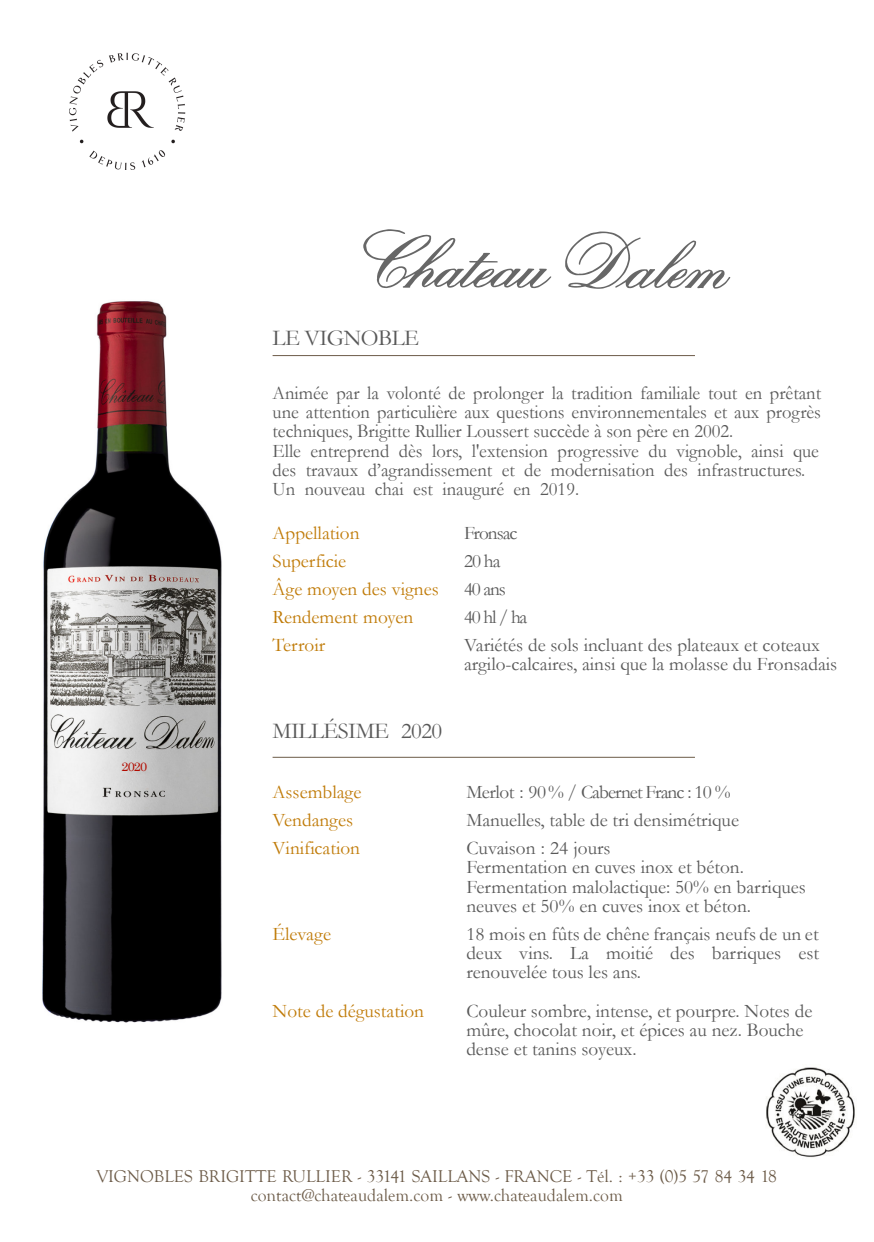
<style>
.page{position:relative;width:874px;height:1242px;background:#fff}
.page>*{position:absolute;margin:0;border:0;box-sizing:border-box;transform-origin:0 0}
.t1{font:22.75px "Garamond";letter-spacing:-.025em;color:#595959}
.t2{font:19.25px/28px "Garamond";color:#595959}
.t3{font:19.25px/19.2px "Garamond";color:#595959;scale:.96 1}
.t4{font:19.25px/28px "Garamond";color:#c07b08}
.t5{font:17.5px/18.4px "Goudy Old Style T";color:#6c5b48;text-align:center}
.t6{font:12.25px "Century Schoolbook";color:#b20b00;scale:1.04 1}
</style>
<div class="page">
<hr style="left:272px;top:355px;width:423px;height:1px;background:#6c5b48">
<hr style="left:272px;top:756px;width:423px;height:1px;background:#6c5b48">
<svg style="left:363px;top:229px;width:188px;height:59px"></svg>
<svg style="left:565px;top:231px;width:165px;height:58px"></svg>
<img style="left:42px;top:301px;width:180px;height:722px">
<img style="left:766px;top:1067px;width:89px;height:91px">
<img style="left:69px;top:53px;width:117px;height:116px">
<p class="t1" style="left:272px;top:330px;width:148px">LE VIGNOBLE</p>
<p class="t3" style="left:272px;top:385px;width:573px">Animée par la volonté de prolonger la tradition familiale tout en prêtant une attention particulière aux questions environnementales et aux progrès techniques, Brigitte Rullier Loussert succède à son père en 2002.<br>Elle entreprend dès lors, l'extension progressive du vignoble, ainsi que des travaux d’agrandissement et de modernisation des infrastructures.<br>Un nouveau chai est inauguré en 2019.</p>
<p class="t6" style="left:122px;top:761px;width:26px">2020</p>
<p class="t4" style="left:272px;top:521px;width:168px">Appellation<br>Superficie<br>Âge moyen des vignes<br>Rendement moyen<br>Terroir</p>
<p class="t1" style="left:272px;top:723px;width:171px">MILLÉSIME 2020</p>
<p class="t4" style="left:272px;top:780px;width:90px">Assemblage<br>Vendanges<br>Vinification</p>
<p class="t4" style="left:272px;top:921px;width:60px">Élevage</p>
<p class="t4" style="left:272px;top:998px;width:153px">Note de dégustation</p>
<p class="t2" style="left:464px;top:521px;width:357px">Fronsac<br>20 ha<br>40 ans<br>40hl/ha<br>Variétés de sols incluant des plateaux et coteaux</p>
<p class="t2" style="left:464px;top:652px;width:375px">argilo-calcaires, ainsi que la molasse du Fronsadais</p>
<p class="t2" style="left:466px;top:780px;width:274px">Merlot : 90% / Cabernet Franc : 10 %<br>Manuelles, table de tri densimétrique<br>Cuvaison : 24 jours</p>
<p class="t2" style="left:466px;top:859px;width:341px;line-height:19.2px">Fermentation en cuves inox et béton.<br>Fermentation malolactique: 50% en barriques neuves et 50% en cuves inox et béton.</p>
<p class="t2" style="left:466px;top:926px;width:354px;line-height:19.2px;text-align:justify">18 mois en fûts de chêne français neufs de un et deux vins. La moitié des barriques est renouvelée tous les ans.</p>
<p class="t2" style="left:466px;top:1003px;width:347px;line-height:19.2px">Couleur sombre, intense, et pourpre. Notes de mûre, chocolat noir, et épices au nez. Bouche dense et tanins soyeux.</p>
<p class="t5" style="left:96px;top:1166px;width:682px">VIGNOBLES BRIGITTE RULLIER - 33141 SAILLANS - FRANCE - Tél. : +33 (0)5 57 84 34 18 contact@chateaudalem.com - www.chateaudalem.com</p>
</div>
